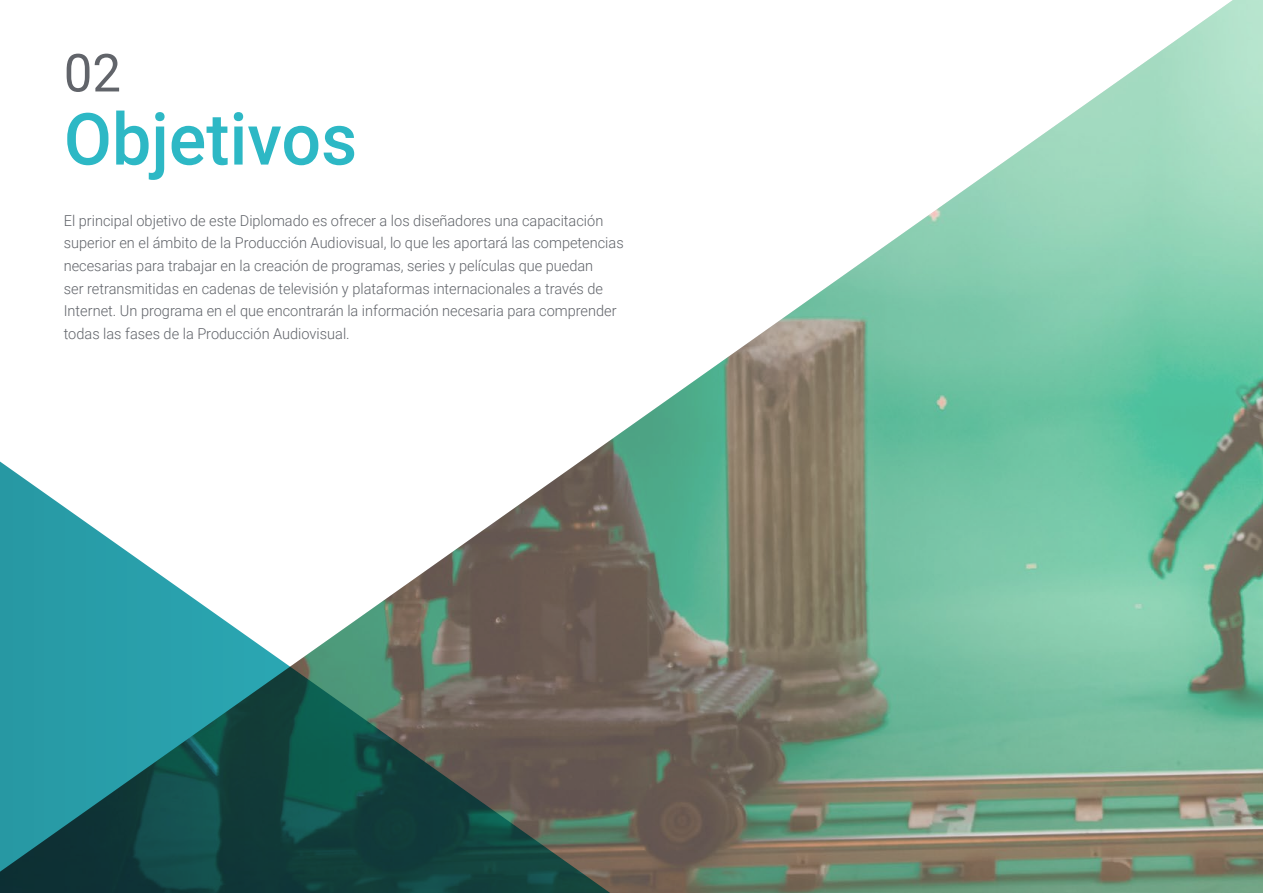
<style>
.page{position:relative;width:1263px;height:893px;background:#fff}
.page>*{position:absolute;margin:0;border:0;box-sizing:border-box;transform-origin:0 0}
.t1{font:500 72px "Roboto";color:#2db8c5}
.t2{font:52.5px "Roboto";color:#61646a}
.t3{font:300 15px/22.5px "Roboto";color:#61646a}
</style>
<div class="page">
<img style="left:602px;top:0;width:661px;height:893px">
<svg style="left:0;top:446px;width:640px;height:447px"></svg>
<h2 class="t2" style="left:64px;top:36px;width:59px">02</h2>
<h1 class="t1" style="left:64px;top:89px;width:295px">Objetivos</h1>
<p class="t3" style="left:64px;top:209px;width:561px">El principal objetivo de este Diplomado es ofrecer a los diseñadores una capacitación superior en el ámbito de la Producción Audiovisual, lo que les aportará las competencias necesarias para trabajar en la creación de programas, series y películas que puedan<br>ser retransmitidas en cadenas de televisión y plataformas internacionales a través de Internet. Un programa en el que encontrarán la información necesaria para comprender todas las fases de la Producción Audiovisual.</p>
</div>
